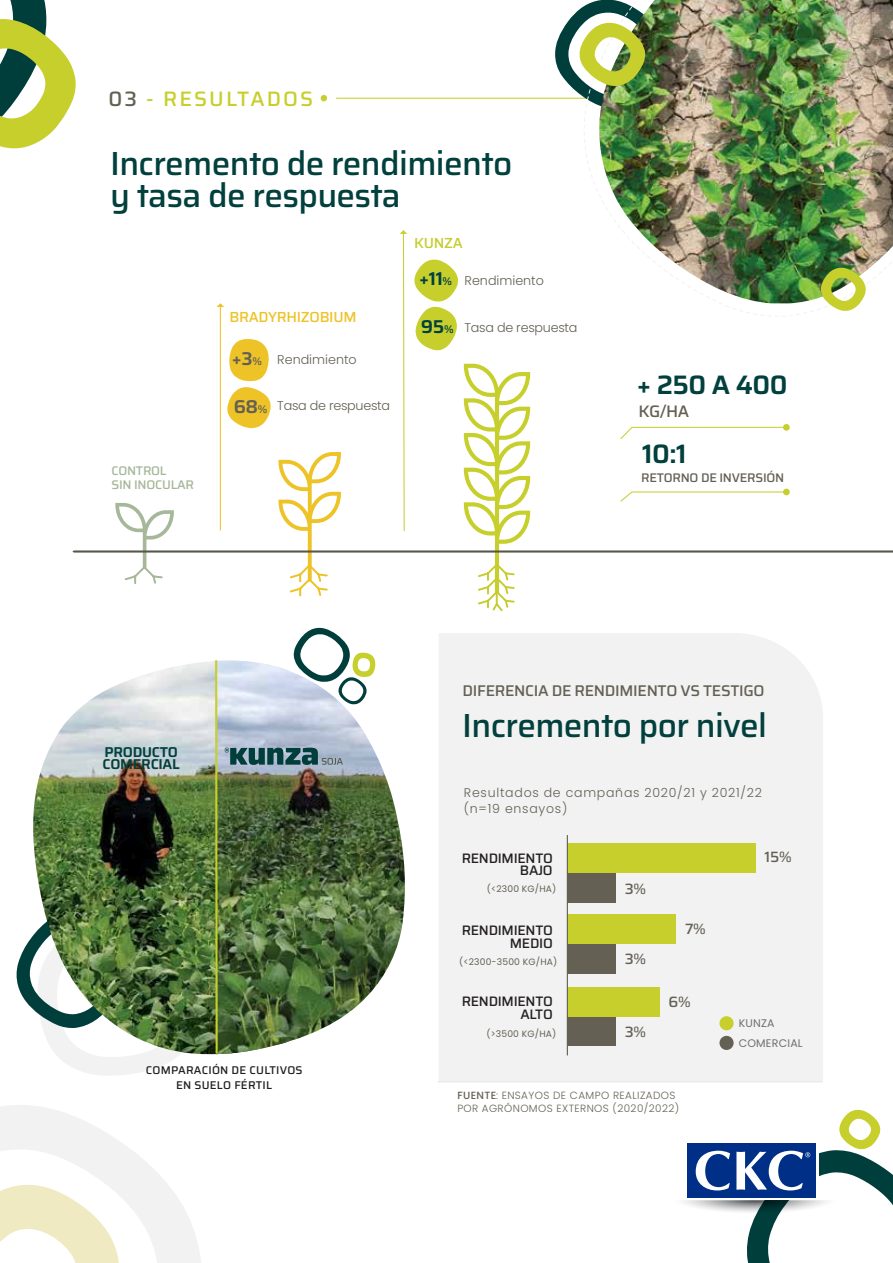
<style>
.page{position:relative;width:893px;height:1263px;background:#fff}
.page>*{position:absolute;margin:0;border:0;box-sizing:border-box;transform-origin:0 0}
.t1{font:500 33.45px/31.8px "Saira";letter-spacing:-.02em;color:#01403d}
.t2{font:600 26.7px "Saira";letter-spacing:-.02em;color:#01403d}
.t3{font:500 20.85px "Saira";letter-spacing:.1em;color:#c7cf2d}
.t4{font:600 18.6px "Saira";color:#01403d}
.t5{font:600 18.6px "Saira";color:#636054}
.t6{font:500 16.65px "Saira";color:#636054}
.t7{font:500 15.45px "Saira";letter-spacing:-.02em;color:#636054}
.t8{font:500 15px "Saira";color:#636054}
.t9{font:500 14.55px "Saira";letter-spacing:-.02em;color:#eec328}
.t10{font:500 14.55px "Saira";letter-spacing:-.02em;color:#c5cd2e}
.t11{font:600 14.25px/12.6px "Saira";letter-spacing:-.02em;color:#01403d}
.t12{font:500 13.8px/12.8px "Saira";letter-spacing:-.02em;color:#231f20;text-align:right}
.t13{font:300 12.75px "Poppins";letter-spacing:-.02em;color:#636054}
.t14{font:300 12.75px "Poppins";color:#636054}
.t15{font:300 12.6px/16.6px "Poppins";letter-spacing:.06em;color:#636054}
.t16{font:500 12.6px/13.4px "Saira";letter-spacing:-.02em;color:#a7b79a}
.t17{font:500 12.45px "Saira";letter-spacing:-.02em;color:#636054}
.t18{font:500 11.25px/14.9px "Saira";letter-spacing:.02em;color:#231f20;text-align:center}
.t19{font:10.95px/20px "Poppins";letter-spacing:.02em;color:#6e6f6f}
.t20{font:300 10.5px "Poppins";letter-spacing:.04em;color:#646154}
.t21{font:9.15px "Poppins";letter-spacing:.02em;color:#636054}
.s1{color:#636054}
.s2{font-size:11.1px}
.s3{font-weight:500}
</style>
<div class="page">
<svg style="left:321px;top:95px;width:6px;height:6px"></svg>
<hr style="left:336px;top:98px;width:557px;height:1px;background:#c7cf2d">
<svg style="left:0;top:0;width:76px;height:149px"></svg>
<svg style="left:0;top:1105px;width:201px;height:158px"></svg>
<svg style="left:16px;top:938px;width:163px;height:137px"></svg>
<img style="left:31px;top:661px;width:188px;height:394px">
<img style="left:219px;top:660px;width:186px;height:394px">
<svg style="left:214px;top:660px;width:5px;height:394px;background:#94a54d"></svg>
<svg style="left:294px;top:628px;width:81px;height:76px"></svg>
<img style="left:584px;top:0;width:309px;height:230px">
<img style="left:555px;top:0;width:114px;height:110px">
<hr style="left:438px;top:1081px;width:384px;height:1px;background:#d3d3d3">
<svg style="left:73px;top:230px;width:820px;height:382px"></svg>
<svg style="left:225px;top:748px;width:118px;height:17px;background:#4e757d"></svg>
<svg style="left:683px;top:1109px;width:210px;height:154px"></svg>
<div style="left:439px;top:633px;width:384px;height:449px;background:#f2f2f2"></div>
<div style="left:567px;top:873px;width:48px;height:29px;background:#646154"></div>
<div style="left:567px;top:843px;width:189px;height:30px;background:#c7cf2d"></div>
<div style="left:567px;top:944px;width:48px;height:30px;background:#646154"></div>
<div style="left:567px;top:914px;width:109px;height:30px;background:#c7cf2d"></div>
<div style="left:567px;top:1016px;width:48px;height:30px;background:#646154"></div>
<div style="left:567px;top:987px;width:92px;height:29px;background:#c7cf2d"></div>
<div style="left:719px;top:1016px;width:15px;height:14px;background:#c7cf2d;border-radius:50%"></div>
<div style="left:719px;top:1036px;width:15px;height:14px;background:#646154;border-radius:50%"></div>
<hr style="left:567px;top:835px;width:1px;height:220px;background:#636054">
<h3 class="t3" style="left:108px;top:82px;width:206px"><span class="s1">03</span> - RESULTADOS</h3>
<h1 class="t1" style="left:110px;top:146px;width:404px">Incremento de rendimiento y tasa de respuesta</h1>
<p class="t16" style="left:111px;top:464px;width:84px">CONTROL<br>SIN INOCULAR</p>
<h3 class="t9" style="left:230px;top:305px;width:128px">BRADYRHIZOBIUM</h3>
<h3 class="t5" style="left:232px;top:343px;width:32px">+3<span class="s2">%</span></h3>
<h3 class="t5" style="left:234px;top:391px;width:35px">68<span class="s2">%</span></h3>
<p class="t14" style="left:277px;top:352px;width:81px">Rendimiento</p>
<p class="t13" style="left:277px;top:398px;width:114px">Tasa de respuesta</p>
<h3 class="t10" style="left:414px;top:231px;width:50px">KUNZA</h3>
<h3 class="t4" style="left:419px;top:264px;width:34px">+11<span class="s2">%</span></h3>
<h3 class="t4" style="left:421px;top:312px;width:34px">95<span class="s2">%</span></h3>
<p class="t14" style="left:465px;top:273px;width:81px">Rendimiento</p>
<p class="t13" style="left:465px;top:320px;width:114px">Tasa de respuesta</p>
<h2 class="t2" style="left:637px;top:363px;width:152px">+ 250 A 400</h2>
<h3 class="t6" style="left:639px;top:398px;width:52px">KG/HA</h3>
<h2 class="t2" style="left:642px;top:432px;width:46px">10:1</h2>
<p class="t17" style="left:641px;top:468px;width:144px">RETORNO DE INVERSIÓN</p>
<h3 class="t11" style="left:103px;top:745px;width:79px">PRODUCTO<br>COMERCIAL</h3>
<p class="t18" style="left:146px;top:1062px;width:158px">COMPARACIÓN DE CULTIVOS<br>EN SUELO FÉRTIL</p>
<h3 class="t7" style="left:463px;top:678px;width:303px">DIFERENCIA DE RENDIMIENTO VS TESTIGO</h3>
<h1 class="t1" style="left:462px;top:708px;width:306px">Incremento por nivel</h1>
<p class="t15" style="left:464px;top:784px;width:299px">Resultados de campañas 2020/21 y 2021/22 (n=19 ensayos)</p>
<h3 class="t12" style="left:462px;top:851px;width:93px">RENDIMIENTO<br>BAJO</h3>
<h3 class="t8" style="left:765px;top:845px;width:29px">15%</h3>
<p class="t21" style="left:487px;top:883px;width:71px">(&lt;2300 KG/HA)</p>
<h3 class="t8" style="left:625px;top:876px;width:23px">3%</h3>
<h3 class="t12" style="left:462px;top:923px;width:93px">RENDIMIENTO<br>MEDIO</h3>
<h3 class="t8" style="left:685px;top:916px;width:22px">7%</h3>
<p class="t21" style="left:459px;top:957px;width:100px">(&lt;2300-3500 KG/HA)</p>
<h3 class="t8" style="left:625px;top:946px;width:23px">3%</h3>
<h3 class="t12" style="left:462px;top:994px;width:93px">RENDIMIENTO<br>ALTO</h3>
<p class="t21" style="left:486px;top:1028px;width:71px">(&gt;3500 KG/HA)</p>
<h3 class="t8" style="left:668px;top:989px;width:24px">6%</h3>
<h3 class="t8" style="left:625px;top:1019px;width:23px">3%</h3>
<p class="t19" style="left:739px;top:1013px;width:66px">KUNZA<br>COMERCIAL</p>
<p class="t20" style="left:457px;top:1089px;width:220px"><span class="s3">FUENTE</span>: ENSAYOS DE CAMPO REALIZADOS</p>
<p class="t20" style="left:457px;top:1102px;width:223px">POR AGRÓNOMOS EXTERNOS (2020/2022)</p>
</div>
